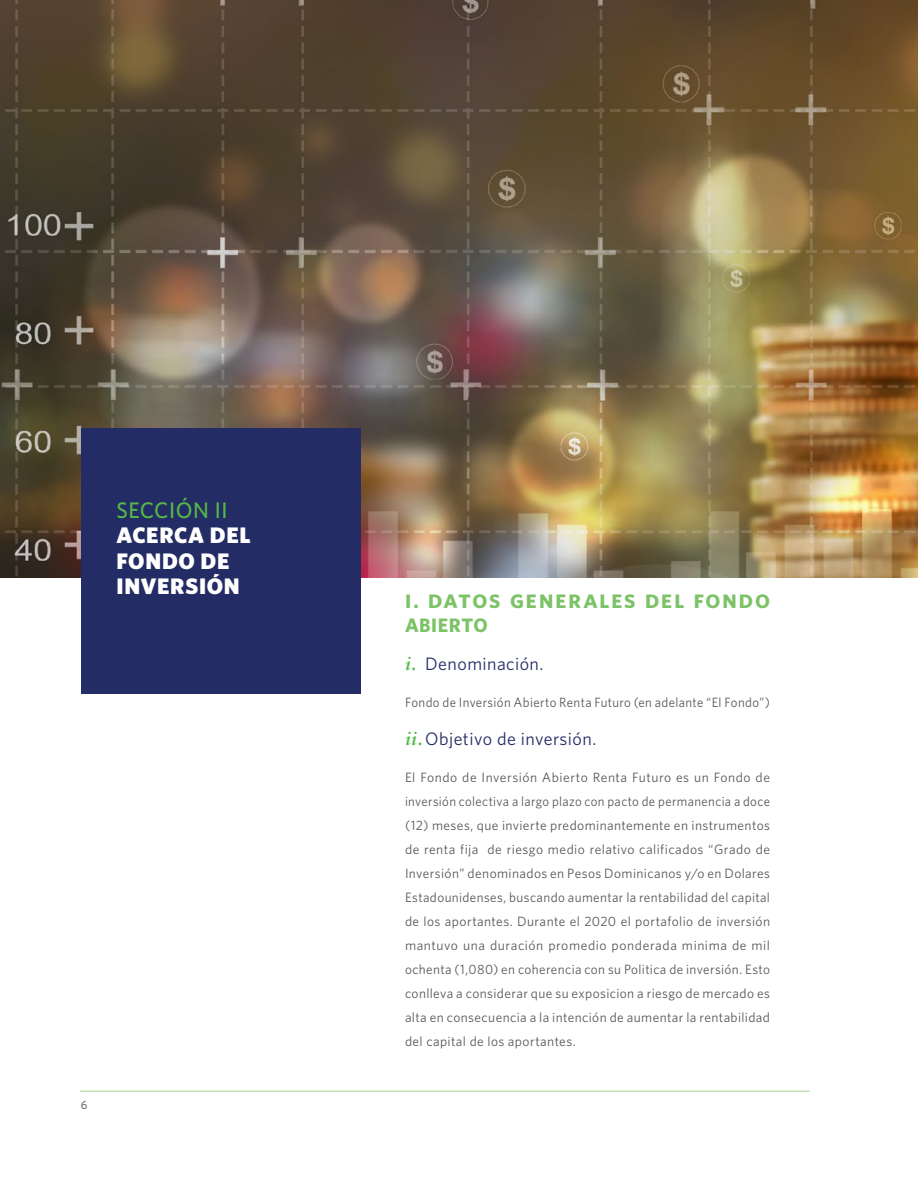
<style>
.page{position:relative;width:918px;height:1188px;background:#fff}
.page>*{position:absolute;margin:0;border:0;box-sizing:border-box;transform-origin:0 0}
.t1{font:900 22.5px/25.5px "Whitney";letter-spacing:.03em;color:#fff}
.t2{font:500 22.5px "Whitney";letter-spacing:.02em;color:#54b948}
.t3{font:700 19.5px/24px "Whitney";letter-spacing:.095em;color:#7bc366;scale:1.04 1}
.t4{font:18px "Whitney";letter-spacing:.025em;color:#232c64}
.t5{font:13.5px/24px "Whitney";letter-spacing:.03em;color:#58595b;text-align:justify}
.t6{font:13.5px "Whitney";letter-spacing:.03em;color:#58595b;scale:.96 1}
.t7{font:500 12px "Whitney";color:#6d6e71}
.s1{font-family:"Palatino";font-weight:700;font-style:italic;color:#54b948}
</style>
<div class="page">
<hr style="left:80px;top:1090px;width:730px;height:2px;background:#acd69c">
<img style="left:0;top:0;width:918px;height:577px">
<div style="left:82px;top:428px;width:279px;height:266px;background:#232c64"></div>
<h1 class="t2" style="left:116px;top:497px;width:113px">SECCIÓN II</h1>
<h1 class="t1" style="left:116px;top:522px;width:136px">ACERCA DEL<br>FONDO DE<br>INVERSIÓN</h1>
<p class="t7" style="left:81px;top:1098px;width:8px">6</p>
<h2 class="t3" style="left:405px;top:589px;width:353px">I. DATOS GENERALES DEL FONDO<br>ABIERTO</h2>
<h3 class="t4" style="left:405px;top:653px;width:140px"><span class="s1">i.</span> Denominación.</h3>
<p class="t6" style="left:405px;top:695px;width:382px">Fondo de Inversión Abierto Renta Futuro (en adelante “El Fondo”)</p>
<h3 class="t4" style="left:405px;top:728px;width:193px"><span class="s1">ii.</span> Objetivo de inversión.</h3>
<p class="t5" style="left:405px;top:765px;width:367px">El Fondo de Inversión Abierto Renta Futuro es un Fondo de inversión colectiva a largo plazo con pacto de permanencia a doce (12) meses, que invierte predominantemente en instrumentos de renta fija de riesgo medio relativo calificados “Grado de Inversión” denominados en Pesos Dominicanos y/o en Dolares Estadounidenses, buscando aumentar la rentabilidad del capital de los aportantes. Durante el 2020 el portafolio de inversión mantuvo una duración promedio ponderada minima de mil ochenta (1,080) en coherencia con su Politica de inversión. Esto conlleva a considerar que su exposicion a riesgo de mercado es alta en consecuencia a la intención de aumentar la rentabilidad del capital de los aportantes.</p>
</div>
